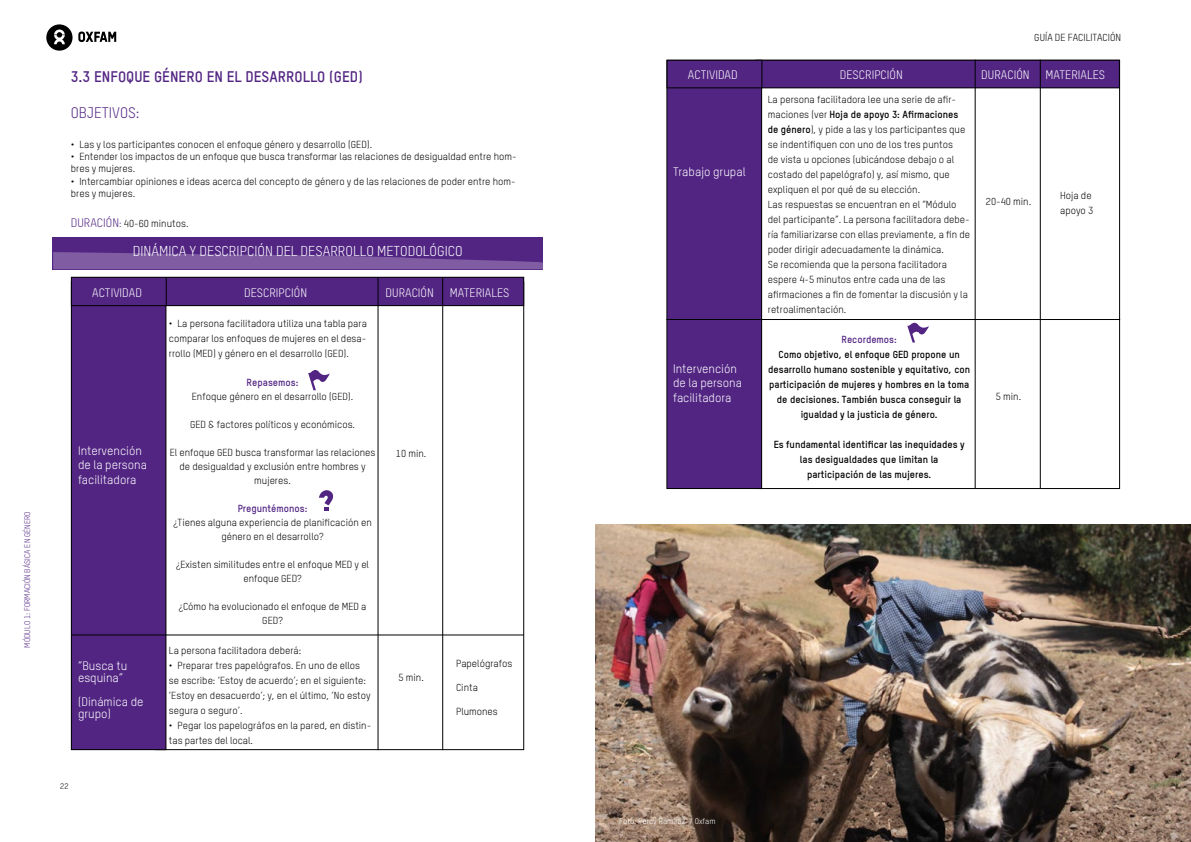
<style>
.page{position:relative;width:1191px;height:842px;background:#fff}
.page>*{position:absolute;margin:0;border:0;box-sizing:border-box;transform-origin:0 0}
.t1{font:700 15px "Oxfam TSTARPRO";color:#522583}
.t2{font:15px "Oxfam TSTARPRO";color:#522583}
.t3{font:14px "Oxfam TSTARPRO";color:#fff}
.t4{font:12px/14.4px "Oxfam TSTARPRO";color:#fff}
.t5{font:10px/15px "Oxfam TSTARPRO";color:#000}
.t6{font:700 10px/15px "Oxfam TSTARPRO";color:#000;text-align:center}
.t7{font:700 10px "Oxfam TSTARPRO";color:#522583}
.t8{font:8px "Oxfam TSTARPRO";color:#522583}
.t9{font:8px "Oxfam TSTARPRO";color:#fff}
.t10{font:8px "Oxfam TSTARPRO";color:#000}
.s1{font-size:12px;color:#522583}
.s2{color:#522583}
.s3{font-weight:700}
</style>
<div class="page">
<svg style="left:46px;top:24px;width:70px;height:27px"></svg>
<div style="left:667px;top:60px;width:94px;height:428px;background:#522583"></div>
<div style="left:666px;top:60px;width:96px;height:429px;border:1px solid #000"></div>
<hr style="left:666px;top:319px;width:454px;height:1px;background:#000">
<svg style="left:907px;top:322px;width:22px;height:20px"></svg>
<div style="left:667px;top:60px;width:452px;height:28px;background:#522583"></div>
<div style="left:666px;top:60px;width:453px;height:28px;border:1px solid #000"></div>
<svg style="left:761px;top:60px;width:1px;height:28px"></svg>
<hr style="left:974px;top:60px;width:1px;height:428px;background:#000">
<hr style="left:1039px;top:60px;width:1px;height:428px;background:#000">
<img style="left:595px;top:524px;width:596px;height:318px">
<div style="left:71px;top:282px;width:95px;height:468px;background:#522583"></div>
<div style="left:71px;top:281px;width:95px;height:469px;border:1px solid #000"></div>
<hr style="left:71px;top:634px;width:453px;height:1px;background:#000">
<svg style="left:308px;top:370px;width:22px;height:20px"></svg>
<div style="left:52px;top:237px;width:491px;height:32px;background:#522583"></div>
<svg style="left:53px;top:252px;width:490px;height:17px"></svg>
<div style="left:71px;top:277px;width:453px;height:29px;background:#522583"></div>
<div style="left:71px;top:277px;width:453px;height:29px;border:1px solid #000"></div>
<svg style="left:166px;top:277px;width:1px;height:29px"></svg>
<hr style="left:377px;top:278px;width:1px;height:472px;background:#000">
<hr style="left:442px;top:278px;width:1px;height:472px;background:#000">
<svg style="left:319px;top:490px;width:15px;height:21px"></svg>
<p class="t8" style="left:21px;top:647px;width:138px;rotate:-90deg">MÓDULO 1: FORMACIÓN BÁSICA EN GÉNERO</p>
<h1 class="t1" style="left:71px;top:66px;width:293px">3.3 ENFOQUE GÉNERO EN EL DESARROLLO (GED)</h1>
<h1 class="t2" style="left:71px;top:102px;width:70px">OBJETIVOS:</h1>
<p class="t5" style="left:71px;top:137px;width:303px">• Las y los participantes conocen el enfoque género y desarrollo (GED).</p>
<p class="t5" style="left:71px;top:150px;width:447px;line-height:12px">• Entender los impactos de un enfoque que busca transformar las relaciones de desigualdad entre hom&shy;bres y mujeres.</p>
<p class="t5" style="left:71px;top:174px;width:446px;line-height:12px">• Intercambiar opiniones e ideas acerca del concepto de género y de las relaciones de poder entre hom&shy;bres y mujeres.</p>
<p class="t5" style="left:71px;top:215px;width:119px"><span class="s1">DURACIÓN</span><span class="s2">:</span> 40-60 minutos.</p>
<h2 class="t3" style="left:133px;top:241px;width:331px">DINÁMICA Y DESCRIPCIÓN DEL DESARROLLO METODOLÓGICO</h2>
<p class="t4" style="left:92px;top:284px;width:51px">ACTIVIDAD</p>
<p class="t4" style="left:244px;top:284px;width:64px">DESCRIPCIÓN</p>
<p class="t4" style="left:385px;top:284px;width:50px">DURACIÓN</p>
<p class="t4" style="left:450px;top:284px;width:61px">MATERIALES</p>
<p class="t4" style="left:78px;top:442px;width:70px">Intervención de la persona facilitadora</p>
<p class="t4" style="left:78px;top:659px;width:51px;line-height:12px">“Busca tu esquina”</p>
<p class="t4" style="left:78px;top:695px;width:67px;line-height:12px">(Dinámica de grupo)</p>
<p class="t10" style="left:60px;top:780px;width:10px">22</p>
<p class="t5" style="left:169px;top:315px;width:199px;text-align:justify">• La persona facilitadora utiliza una tabla para comparar los enfoques de mujeres en el desa&shy;rrollo (MED) y género en el desarrollo (GED).</p>
<p class="t7" style="left:247px;top:375px;width:53px">Repasemos:</p>
<p class="t5" style="left:192px;top:388px;width:163px">Enfoque género en el desarrollo (GED).</p>
<p class="t5" style="left:190px;top:416px;width:167px">GED &amp; factores políticos y económicos.</p>
<p class="t5" style="left:170px;top:445px;width:207px;line-height:14px;text-align:center">El enfoque GED busca transformar las relaciones de desigualdad y exclusión entre hombres y mujeres.</p>
<p class="t7" style="left:238px;top:501px;width:71px">Preguntémonos:</p>
<p class="t5" style="left:173px;top:515px;width:200px;line-height:14px;text-align:center">¿Tienes alguna experiencia de planificación en género en el desarrollo?</p>
<p class="t5" style="left:176px;top:557px;width:194px;line-height:14px;text-align:center">¿Existen similitudes entre el enfoque MED y el enfoque GED?</p>
<p class="t5" style="left:179px;top:599px;width:189px;line-height:14px;text-align:center">¿Cómo ha evolucionado el enfoque de MED a<br>GED?</p>
<p class="t5" style="left:169px;top:642px;width:134px">La persona facilitadora deberá:</p>
<p class="t5" style="left:169px;top:657px;width:203px">• Preparar tres papelógrafos. En uno de ellos se escribe: ‘Estoy de acuerdo’; en el siguiente: ‘Estoy en desacuerdo’; y, en el último, ‘No estoy segura o seguro’.</p>
<p class="t5" style="left:169px;top:717px;width:204px">• Pegar los papelográfos en la pared, en distin&shy;tas partes del local.</p>
<p class="t5" style="left:396px;top:445px;width:32px">10 min.</p>
<p class="t5" style="left:398px;top:669px;width:27px">5 min.</p>
<p class="t5" style="left:456px;top:655px;width:58px">Papelógrafos</p>
<p class="t5" style="left:456px;top:679px;width:23px">Cinta</p>
<p class="t5" style="left:456px;top:703px;width:43px">Plumones</p>
<p class="t5" style="left:1034px;top:29px;width:88px">GUÍA DE FACILITACIÓN</p>
<p class="t4" style="left:688px;top:67px;width:51px">ACTIVIDAD</p>
<p class="t4" style="left:840px;top:67px;width:64px">DESCRIPCIÓN</p>
<p class="t4" style="left:981px;top:67px;width:50px">DURACIÓN</p>
<p class="t4" style="left:1045px;top:67px;width:61px">MATERIALES</p>
<p class="t4" style="left:673px;top:164px;width:74px">Trabajo grupal</p>
<p class="t4" style="left:673px;top:360px;width:70px">Intervención de la persona facilitadora</p>
<p class="t5" style="left:768px;top:92px;width:204px">La persona facilitadora lee una serie de afir&shy;maciones (ver <span class="s3">Hoja de apoyo 3: Afirmaciones de género</span>), y pide a las y los participantes que se indentifiquen con uno de los tres puntos<br>de vista u opciones (ubicándose debajo o al costado del papelógrafo) y, así mismo, que expliquen el por qué de su elección.<br>Las respuestas se encuentran en el “Módulo del participante”. La persona facilitadora debe&shy;ría familiarizarse con ellas previamente, a fin de poder dirigir adecuadamente la dinámica.<br>Se recomienda que la persona facilitadora espere 4-5 minutos entre cada una de las afirmaciones a fin de fomentar la discusión y la retroalimentación.</p>
<p class="t7" style="left:841px;top:332px;width:57px">Recordemos:</p>
<p class="t6" style="left:768px;top:346px;width:203px">Como objetivo, el enfoque GED propone un desarrollo humano sostenible y equitativo, con participación de mujeres y hombres en la toma de decisiones. También busca conseguir la igualdad y la justicia de género.</p>
<p class="t6" style="left:773px;top:436px;width:192px">Es fundamental identificar las inequidades y las desigualdades que limitan la participación de las mujeres.</p>
<p class="t5" style="left:986px;top:193px;width:47px">20-40 min.</p>
<p class="t5" style="left:996px;top:388px;width:27px">5 min.</p>
<p class="t5" style="left:1060px;top:187px;width:35px">Hoja de apoyo 3</p>
<p class="t9" style="left:619px;top:815px;width:98px">Foto: Percy Ramírez / Oxfam</p>
</div>
